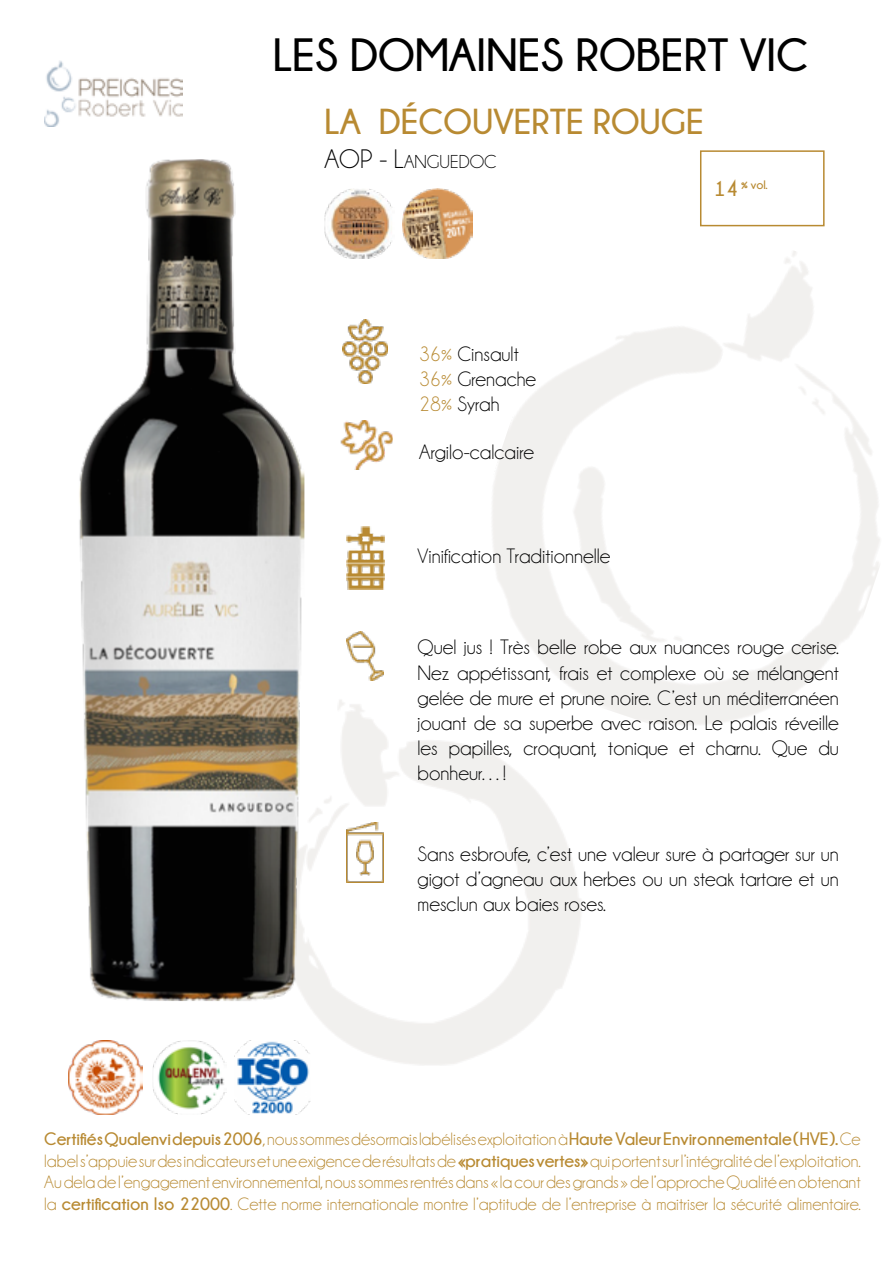
<style>
.page{position:relative;width:893px;height:1263px;background:#fff}
.page>*{position:absolute;margin:0;border:0;box-sizing:border-box;transform-origin:0 0}
.t1{font:700 46.5px "Champagne&Limousines";color:#000}
.t2{font:700 36px "Champagne&Limousines";color:#b88a32}
.t3{font:21px/25.2px "Champagne&Limousines";color:#000;text-align:justify}
.t4{font:18.9px "Champagne&Limousines";color:#000}
.t5{font:18px/21.6px "Champagne&Limousines";color:#b88a32;text-align:justify}
.t6{font:700 12.3px "Champagne&Limousines";color:#b88a32}
.s1{font-size:27px}
.s2{font-size:21px}
.s3{color:#b88a32}
.s4{font-weight:700}
</style>
<div class="page">
<img style="left:69px;top:1040px;width:74px;height:74px">
<img style="left:153px;top:1040px;width:73px;height:74px">
<img style="left:235px;top:1040px;width:75px;height:74px">
<img style="left:434px;top:210px;width:446px;height:515px">
<img style="left:276px;top:686px;width:309px;height:386px">
<img style="left:44px;top:60px;width:139px;height:67px">
<div style="left:700px;top:150px;width:125px;height:76px;border:2px solid #b88a32"></div>
<img style="left:343px;top:320px;width:44px;height:64px">
<img style="left:340px;top:420px;width:53px;height:50px">
<img style="left:347px;top:632px;width:37px;height:48px">
<img style="left:346px;top:526px;width:38px;height:63px">
<img style="left:346px;top:822px;width:38px;height:61px">
<img style="left:325px;top:189px;width:67px;height:69px">
<img style="left:402px;top:188px;width:70px;height:70px">
<img style="left:79px;top:159px;width:226px;height:842px">
<h1 class="t1" style="left:273px;top:29px;width:537px">LES DOMAINES ROBERT VIC</h1>
<h2 class="t2" style="left:325px;top:102px;width:381px">LA DÉCOUVERTE ROUGE</h2>
<p class="t4" style="left:325px;top:152px;width:174px"><span class="s1">AOP - L</span>ANGUEDOC</p>
<p class="t6" style="left:714px;top:178px;width:55px"><span class="s2">14</span> % vol.</p>
<p class="t3" style="left:419px;top:341px;width:119px;text-align:left"><span class="s3">36%</span> Cinsault<br><span class="s3">36%</span> Grenache<br><span class="s3">28%</span> Syrah</p>
<p class="t3" style="left:419px;top:440px;width:116px">Argilo-calcaire</p>
<p class="t3" style="left:418px;top:544px;width:195px">Vinification Traditionnelle</p>
<p class="t3" style="left:418px;top:635px;width:423px">Quel jus ! Très belle robe aux nuances rouge cerise.<br>Nez appétissant, frais et complexe où se mélangent gelée de mure et prune noire. C’est un méditerranéen jouant de sa superbe avec raison. Le palais réveille les papilles, croquant, tonique et charnu. Que du bonheur…!</p>
<p class="t3" style="left:418px;top:841px;width:423px">Sans esbroufe, c’est une valeur sure à partager sur un gigot d’agneau aux herbes ou un steak tartare et un mesclun aux baies roses.</p>
<p class="t5" style="left:44px;top:1128px;width:818px"><span class="s4">Certifiés Qualenvi depuis 2006</span>, nous sommes désormais labélisés exploitation à <span class="s4">Haute Valeur Environnementale (HVE).</span> Ce label s’appuie sur des indicateurs et une exigence de résultats de <span class="s4">«pratiques vertes»</span> qui portent sur l’intégralité de l’exploitation.<br>Au dela de l’engagement environnemental, nous sommes rentrés dans « la cour des grands » de l’approche Qualité en obtenant la <span class="s4">certification Iso 22000</span>. Cette norme internationale montre l’aptitude de l’entreprise à maitriser la sécurité alimentaire.</p>
</div>
